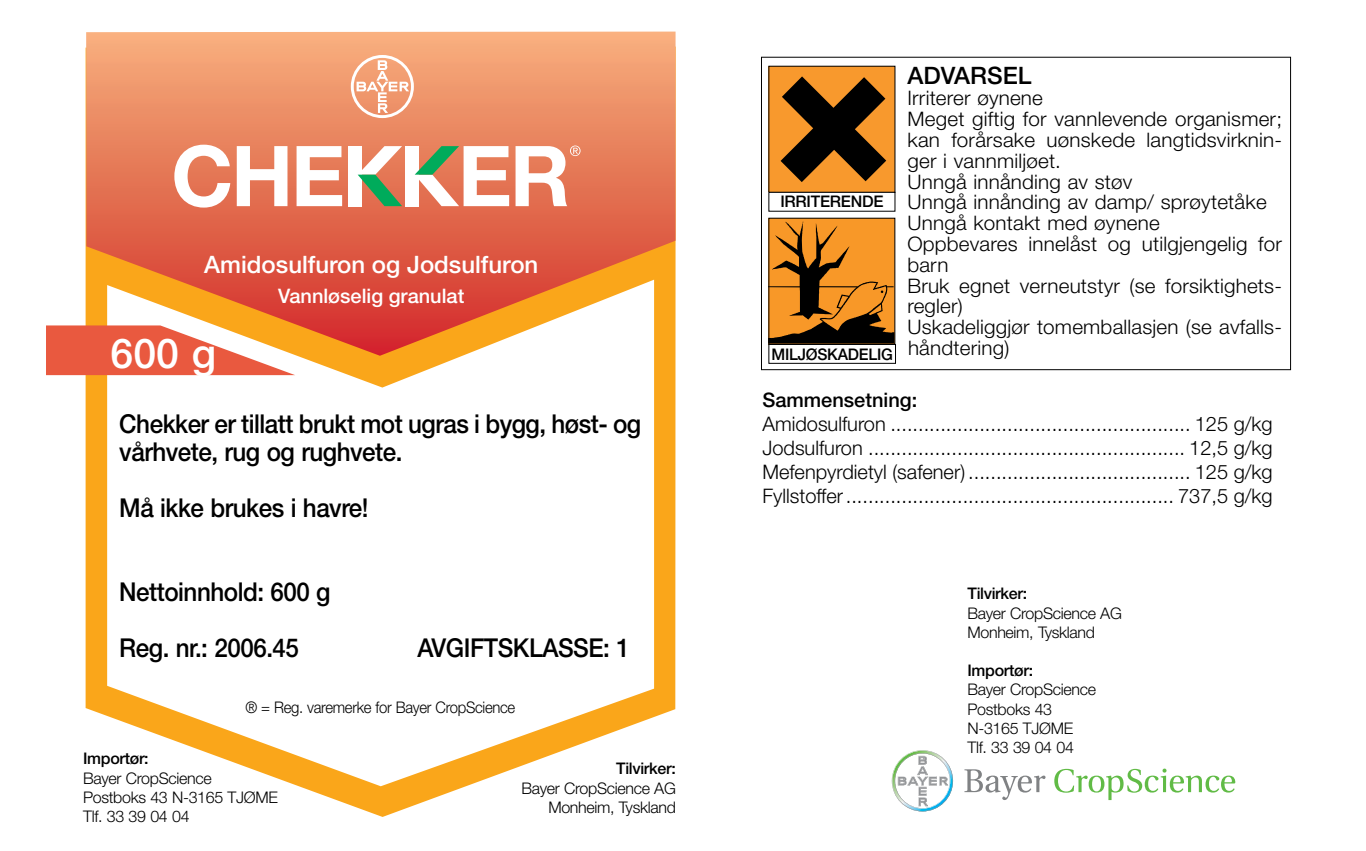
<style>
.page{position:relative;width:1366px;height:851px;background:#fff}
.page>*{position:absolute;margin:0;border:0;box-sizing:border-box;transform-origin:0 0}
.t1{font:500 41px "Helvetica Neue";color:#fff}
.t2{font:500 26px/28px "Helvetica Neue";letter-spacing:-.02em;color:#000;scale:.93 1}
.t3{font:500 24px "Helvetica Neue";color:#fff}
.t4{font:500 24px "Helvetica Neue";color:#000}
.t5{font:300 20px/20.8px "Helvetica Neue";letter-spacing:.01em;color:#000}
.t6{font:500 20px "Helvetica Neue";color:#fff}
.t7{font:500 20px "Helvetica Neue";color:#000}
.t8{font:300 16px/19.2px "Helvetica Neue";letter-spacing:-.02em;color:#000}
.t9{font:500 16px "Helvetica Neue";letter-spacing:-.02em;color:#000}
.t10{font:300 16px "Helvetica Neue";letter-spacing:-.02em;color:#000;scale:.93 1}
</style>
<div class="page">
<svg style="left:86px;top:356px;width:589px;height:460px"></svg>
<svg style="left:107px;top:356px;width:547px;height:430px"></svg>
<svg style="left:86px;top:32px;width:589px;height:324px;background:#ea855b"></svg>
<svg style="left:46px;top:325px;width:249px;height:50px"></svg>
<div style="left:761px;top:57px;width:529px;height:313px;border:1px solid #000"></div>
<svg style="left:770px;top:221px;width:123px;height:121px;background:#b46e1d"></svg>
<div style="left:768px;top:218px;width:127px;height:126px;border:1px solid #000"></div>
<div style="left:768px;top:344px;width:128px;height:20px;border:1px solid #000"></div>
<div style="left:768px;top:66px;width:126px;height:126px;background:#f8992d"></div>
<svg style="left:780px;top:76px;width:106px;height:106px"></svg>
<div style="left:768px;top:192px;width:127px;height:20px;border:1px solid #000"></div>
<svg style="left:964px;top:769px;width:81px;height:31px"></svg>
<svg style="left:1054px;top:768px;width:181px;height:32px"></svg>
<svg style="left:891px;top:750px;width:62px;height:61px"></svg>
<svg style="left:174px;top:145px;width:56px;height:62px"></svg>
<svg style="left:237px;top:146px;width:50px;height:60px"></svg>
<svg style="left:296px;top:146px;width:46px;height:60px"></svg>
<div style="left:348px;top:146px;width:14px;height:60px;background:#fff"></div>
<svg style="left:357px;top:146px;width:45px;height:60px"></svg>
<div style="left:405px;top:146px;width:14px;height:60px;background:#fff"></div>
<svg style="left:414px;top:146px;width:95px;height:60px"></svg>
<svg style="left:515px;top:145px;width:65px;height:61px"></svg>
<svg style="left:351px;top:55px;width:63px;height:63px"></svg>
<p class="t3" style="left:204px;top:250px;width:335px">Amidosulfuron og Jodsulfuron</p>
<p class="t6" style="left:278px;top:283px;width:188px">Vannløselig granulat</p>
<h1 class="t1" style="left:111px;top:329px;width:107px">600 g</h1>
<h2 class="t2" style="left:119px;top:409px;width:562px">Chekker er tillatt brukt mot ugras i bygg, høst- og vårhvete, rug og rughvete.</h2>
<h2 class="t2" style="left:119px;top:493px;width:269px">Må ikke brukes i havre!</h2>
<h2 class="t2" style="left:119px;top:563px;width:229px;line-height:56px">Nettoinnhold: 600 g<br>Reg. nr.: 2006.45</h2>
<h2 class="t2" style="left:417px;top:633px;width:230px">AVGIFTSKLASSE: 1</h2>
<p class="t10" style="left:245px;top:697px;width:292px">® = Reg. varemerke for Bayer CropScience</p>
<p class="t9" style="left:83px;top:749px;width:67px">Importør:</p>
<p class="t8" style="left:83px;top:767px;width:196px">Bayer CropScience<br>Postboks 43 N-3165 TJØME<br>Tlf. 33 39 04 04</p>
<p class="t9" style="left:616px;top:759px;width:61px">Tilvirker:</p>
<p class="t8" style="left:521px;top:777px;width:156px;text-align:right">Bayer CropScience AG<br>Monheim, Tyskland</p>
<p class="t4" style="left:907px;top:62px;width:126px">ADVARSEL</p>
<p class="t5" style="left:907px;top:87px;width:376px">Irriterer øynene<br>Meget giftig for vannlevende organismer; kan forårsake uønskede langtidsvirknin&shy;ger i vannmiljøet.<br>Unngå innånding av støv<br>Unngå innånding av damp/ sprøytetåke<br>Unngå kontakt med øynene<br>Oppbevares innelåst og utilgjengelig for barn<br>Bruk egnet verneutstyr (se forsiktighets&shy;regler)<br>Uskadeliggjør tomemballasjen (se avfalls-</p>
<p class="t9" style="left:771px;top:344px;width:239px">MILJØSKADELIG <sup>håndtering)</sup></p>
<p class="t9" style="left:780px;top:192px;width:105px">IRRITERENDE</p>
<p class="t7" style="left:762px;top:388px;width:156px">Sammensetning:</p>
<p class="t5" style="left:762px;top:411px;width:512px;line-height:24px;text-align:justify">Amidosulfuron ...................................................... 125 g/kg Jodsulfuron ......................................................... 12,5 g/kg Mefenpyrdietyl (safener) ........................................ 125 g/kg Fyllstoffer........................................................... 737,5 g/kg</p>
<p class="t9" style="left:967px;top:584px;width:61px">Tilvirker:</p>
<p class="t8" style="left:967px;top:603px;width:156px">Bayer CropScience AG<br>Monheim, Tyskland</p>
<p class="t9" style="left:967px;top:661px;width:67px">Importør:</p>
<p class="t8" style="left:967px;top:679px;width:130px">Bayer CropScience<br>Postboks 43<br>N-3165 TJØME<br>Tlf. 33 39 04 04</p>
</div>
